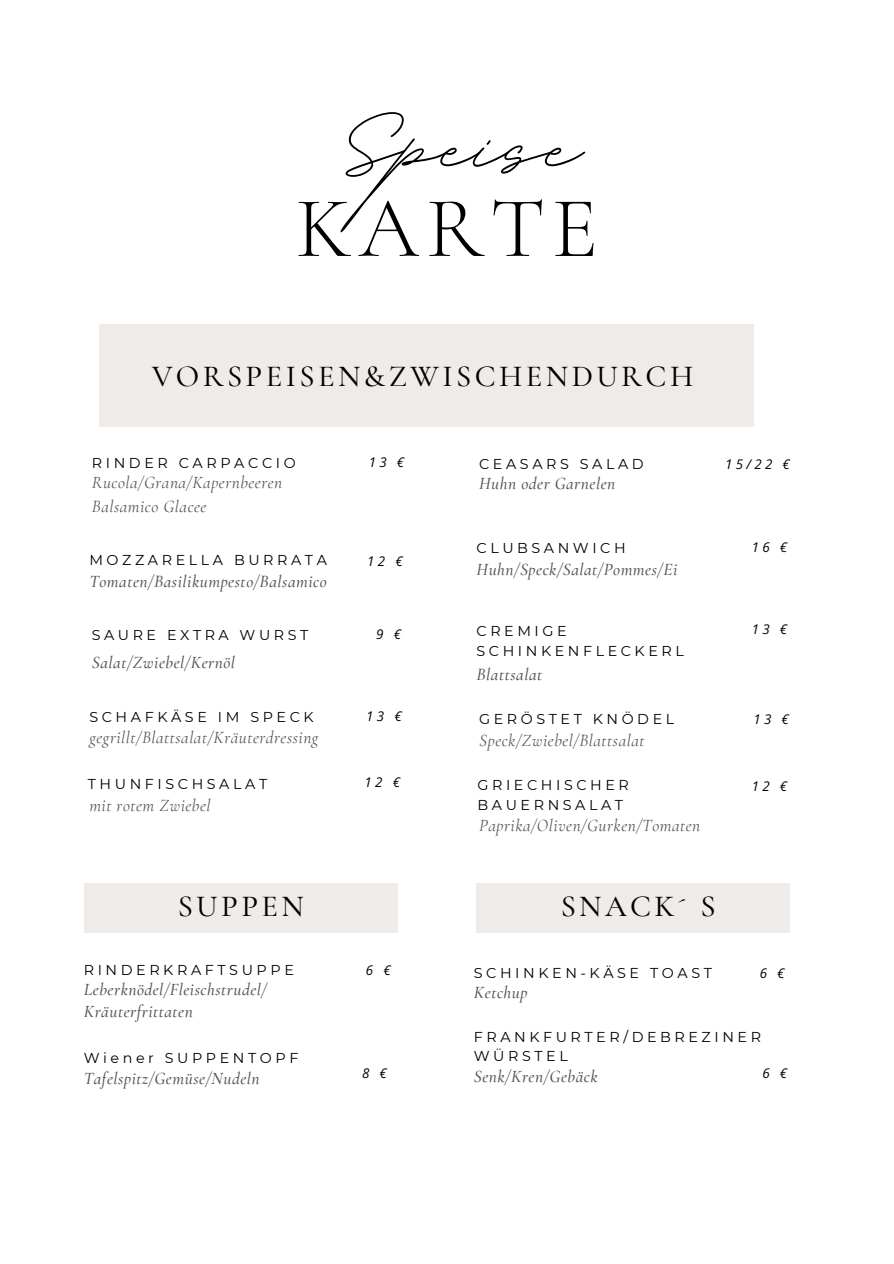
<style>
.page{position:relative;width:894px;height:1264px;background:#fff}
.page>*{position:absolute;margin:0;border:0;box-sizing:border-box;transform-origin:0 0}
.t1{font:162.45px "BD Script";color:#000}
.t2{font:300 86.55px "Cormorant Garamond";letter-spacing:.08em;color:#000}
.t3{font:500 30.6px "Cormorant Garamond";letter-spacing:.11em;color:#000}
.t4{font:italic 500 17.25px/22.5px "Cormorant Garamond";letter-spacing:.03em;color:#545454}
.t5{font:italic 17.25px/23.7px "Cormorant Garamond";letter-spacing:.03em;color:#545454}
.t6{font:14.25px/19.2px "Montserrat";letter-spacing:.25em;color:#000}
.t7{font:italic 13.35px "Open Sans";letter-spacing:.25em;color:#000}
</style>
<div class="page">
<div style="left:84px;top:883px;width:313px;height:49px;background:#efebe8"></div>
<div style="left:99px;top:324px;width:654px;height:103px;background:#efebe8"></div>
<div style="left:475px;top:883px;width:314px;height:49px;background:#efebe8"></div>
<h2 class="t1" style="left:340px;top:38px;width:241px">Speise</h2>
<h1 class="t2" style="left:295px;top:176px;width:304px">KARTE</h1>
<h6 class="t3" style="left:152px;top:357px;width:542px">VORSPEISEN&amp;ZWISCHENDURCH</h6>
<h5 class="t6" style="left:92px;top:453px;width:205px">RINDER CARPACCIO</h5>
<h5 class="t7" style="left:368px;top:452px;width:37px">13 €</h5>
<p class="t6" style="left:479px;top:454px;width:166px">CEASARS SALAD</p>
<h4 class="t5" style="left:92px;top:471px;width:192px">Rucola/Grana/Kapernbeeren<br>Balsamico Glacee</h4>
<p class="t4" style="left:479px;top:472px;width:138px">Huhn oder Garnelen</p>
<h4 class="t6" style="left:89px;top:550px;width:239px">MOZZARELLA BURRATA</h4>
<p class="t4" style="left:89px;top:570px;width:239px">Tomaten/Basilikumpesto/Balsamico</p>
<h6 class="t7" style="left:367px;top:551px;width:37px">12 €</h6>
<h6 class="t6" style="left:476px;top:538px;width:151px">CLUBSANWICH</h6>
<h5 class="t4" style="left:476px;top:558px;width:202px">Huhn/Speck/Salat/Pommes/Ei</h5>
<p class="t6" style="left:92px;top:625px;width:218px">SAURE EXTRA WURST</p>
<h6 class="t4" style="left:92px;top:651px;width:145px">Salat/Zwiebel/Kernöl</h6>
<h6 class="t7" style="left:376px;top:625px;width:26px">9 €</h6>
<h6 class="t6" style="left:476px;top:621px;width:209px">CREMIGE<br>SCHINKENFLECKERL</h6>
<h5 class="t4" style="left:476px;top:663px;width:67px">Blattsalat</h5>
<p class="t6" style="left:89px;top:707px;width:226px">SCHAFKÄSE IM SPECK</p>
<p class="t5" style="left:89px;top:725px;width:230px">gegrillt/Blattsalat/Kräuterdressing</p>
<h4 class="t7" style="left:366px;top:706px;width:37px">13 €</h4>
<h4 class="t6" style="left:479px;top:709px;width:196px">GERÖSTET KNÖDEL</h4>
<h6 class="t5" style="left:479px;top:728px;width:167px">Speck/Zwiebel/Blattsalat</h6>
<h3 class="t7" style="left:724px;top:454px;width:66px">15/22 €</h3>
<h3 class="t7" style="left:751px;top:537px;width:37px">16 €</h3>
<h6 class="t7" style="left:751px;top:619px;width:37px">13 €</h6>
<h4 class="t7" style="left:753px;top:710px;width:37px">13 €</h4>
<h4 class="t7" style="left:364px;top:773px;width:37px">12 €</h4>
<h6 class="t6" style="left:88px;top:774px;width:181px">THUNFISCHSALAT</h6>
<p class="t7" style="left:751px;top:776px;width:37px">12 €</p>
<h6 class="t6" style="left:477px;top:775px;width:153px">GRIECHISCHER<br>BAUERNSALAT</h6>
<h4 class="t5" style="left:479px;top:813px;width:222px">Paprika/Oliven/Gurken/Tomaten</h4>
<p class="t5" style="left:89px;top:793px;width:123px">mit rotem Zwiebel</p>
<h3 class="t3" style="left:178px;top:887px;width:127px">SUPPEN</h3>
<p class="t3" style="left:560px;top:887px;width:156px">SNACK´ S</p>
<h6 class="t6" style="left:84px;top:959px;width:211px">RINDERKRAFTSUPPE</h6>
<p class="t7" style="left:366px;top:960px;width:26px">6 €</p>
<h4 class="t6" style="left:473px;top:963px;width:239px">SCHINKEN-KÄSE TOAST</h4>
<p class="t7" style="left:759px;top:963px;width:26px">6 €</p>
<h6 class="t4" style="left:84px;top:977px;width:184px">Leberknödel/Fleischstrudel/<br>Kräuterfrittaten</h6>
<h6 class="t4" style="left:473px;top:981px;width:55px">Ketchup</h6>
<p class="t6" style="left:84px;top:1048px;width:216px">Wiener SUPPENTOPF</p>
<p class="t6" style="left:473px;top:1027px;width:288px">FRANKFURTER/DEBREZINER<br>WÜRSTEL</p>
<p class="t4" style="left:84px;top:1067px;width:177px">Tafelspitz/Gemüse/Nudeln</p>
<p class="t7" style="left:362px;top:1063px;width:26px">8 €</p>
<h4 class="t4" style="left:473px;top:1065px;width:125px">Senk/Kren/Gebäck</h4>
<h5 class="t7" style="left:762px;top:1063px;width:26px">6 €</h5>
</div>
